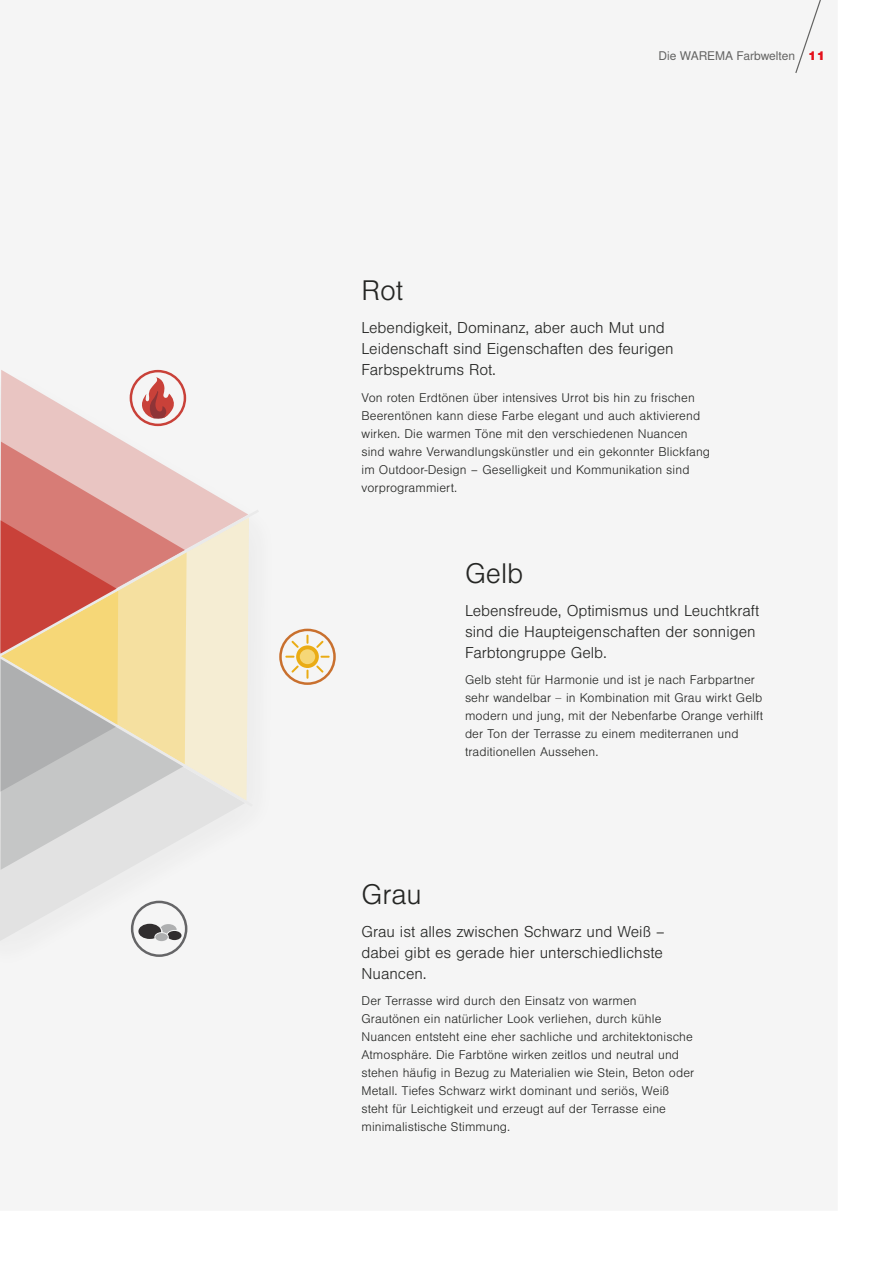
<style>
.page{position:relative;width:893px;height:1263px;background:#fff}
.page>*{position:absolute;margin:0;border:0;box-sizing:border-box;transform-origin:0 0}
.t1{font:300 27px "Warema Nimbus";color:#252624}
.t2{font:300 15px/21px "Warema Nimbus";color:#252624}
.t3{font:300 12px/18px "Warema Nimbus";letter-spacing:.01em;color:#252624}
.t4{font:12px "Warema Nimbus";color:#636362}
.s1{font-weight:900;color:#e4111c}
</style>
<div class="page">
<svg style="left:795px;top:0;width:26px;height:74px"></svg>
<div style="left:0;top:367px;width:279px;height:605px;background:#f5f5f5"></div>
<svg style="left:0;top:809px;width:234px;height:132px"></svg>
<svg style="left:0;top:370px;width:227px;height:132px"></svg>
<svg style="left:130px;top:370px;width:56px;height:56px"></svg>
<svg style="left:279px;top:629px;width:57px;height:56px"></svg>
<svg style="left:296px;top:645px;width:23px;height:23px"></svg>
<div style="left:300px;top:649px;width:15px;height:15px;background:#f6d777;border-radius:50%"></div>
<svg style="left:131px;top:901px;width:56px;height:56px"></svg>
<svg style="left:0;top:442px;width:187px;height:428px;background:#dfc8c6"></svg>
<svg style="left:0;top:502px;width:256px;height:307px;background:#dfbea5"></svg>
<h1 class="t1" style="left:361px;top:274px;width:43px">Rot</h1>
<p class="t4" style="left:659px;top:48px;width:168px">Die WAREMA Farbwelten <span class="s1">11</span></p>
<p class="t2" style="left:361px;top:317px;width:314px">Lebendigkeit, Dominanz, aber auch Mut und<br>Leidenschaft sind Eigenschaften des feurigen<br>Farbspektrums Rot.</p>
<p class="t3" style="left:361px;top:388px;width:350px">Von roten Erdtönen über intensives Urrot bis hin zu frischen Beerentönen kann diese Farbe elegant und auch aktivierend wirken. Die warmen Töne mit den verschiedenen Nuancen sind wahre Verwandlungskünstler und ein gekonnter Blickfang im Outdoor-Design – Geselligkeit und Kommunikation sind vorprogrammiert.</p>
<h1 class="t1" style="left:465px;top:557px;width:60px">Gelb</h1>
<p class="t2" style="left:465px;top:600px;width:296px">Lebensfreude, Optimismus und Leuchtkraft sind die Haupteigenschaften der sonnigen<br>Farbtongruppe Gelb.</p>
<p class="t3" style="left:465px;top:671px;width:300px">Gelb steht für Harmonie und ist je nach Farbpartner sehr wandelbar − in Kombination mit Grau wirkt Gelb modern und jung, mit der Nebenfarbe Orange verhilft der Ton der Terrasse zu einem mediterranen und traditionellen Aussehen.</p>
<h1 class="t1" style="left:361px;top:878px;width:62px">Grau</h1>
<p class="t2" style="left:361px;top:921px;width:305px">Grau ist alles zwischen Schwarz und Weiß – dabei gibt es gerade hier unterschiedlichste<br>Nuancen.</p>
<p class="t3" style="left:361px;top:992px;width:334px">Der Terrasse wird durch den Einsatz von warmen Grautönen ein natürlicher Look verliehen, durch kühle Nuancen entsteht eine eher sachliche und architektonische Atmosphäre. Die Farbtöne wirken zeitlos und neutral und stehen häufig in Bezug zu Materialien wie Stein, Beton oder Metall. Tiefes Schwarz wirkt dominant und seriös, Weiß steht für Leichtigkeit und erzeugt auf der Terrasse eine minimalistische Stimmung.</p>
</div>
